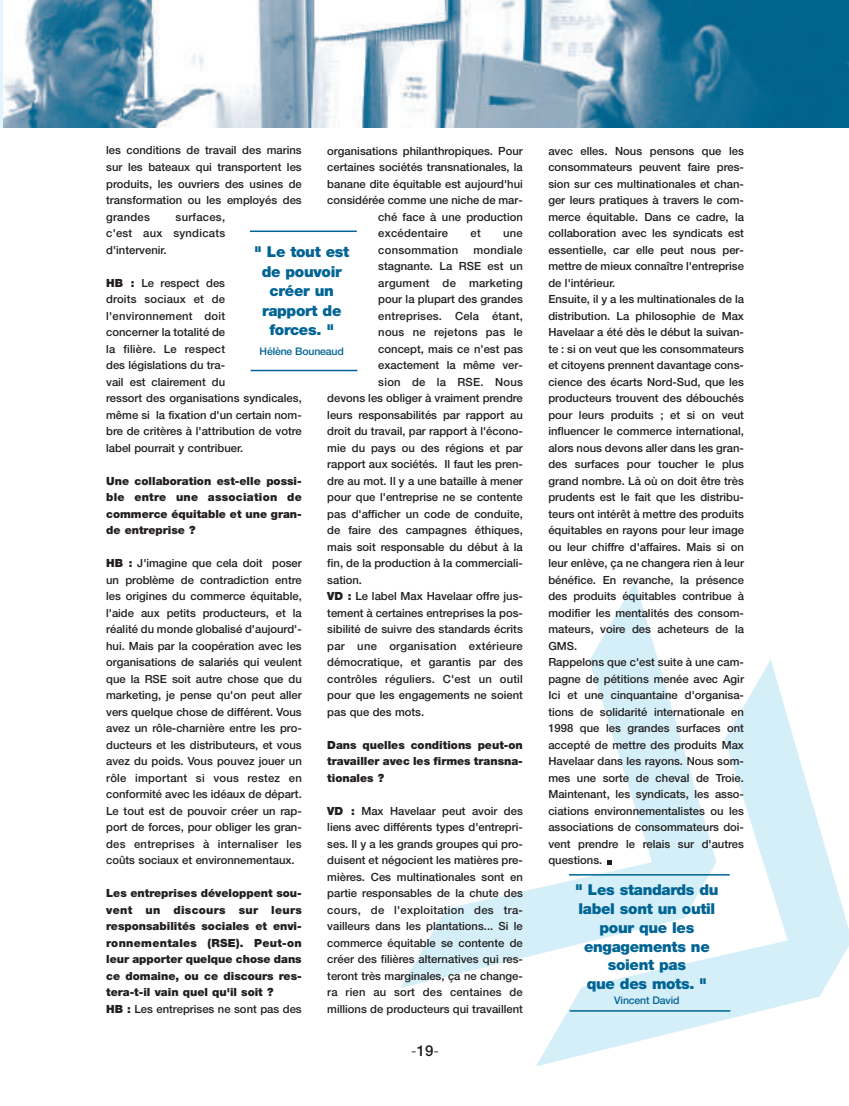
<style>
.page{position:relative;width:849px;height:1106px;background:#fff}
.page>*{position:absolute;margin:0;border:0;box-sizing:border-box;transform-origin:0 0}
.t1{font:900 15px/18.8px "Helvetica Neue";letter-spacing:-.02em;color:#006494;text-align:center}
.t2{font:300 15px "Helvetica Neue";color:#231f20}
.t3{font:500 11.25px/16.5px "Helvetica Neue";color:#231f20;text-align:justify}
.t4{font:900 11.25px/16.5px "Helvetica Neue";color:#231f20;text-align:justify}
.t5{font:500 11.25px "Helvetica Neue";letter-spacing:.02em;color:#231f20}
.t6{font:500 10.5px "Helvetica Neue";letter-spacing:-.015em;color:#006494}
.s1{font-weight:900}
.s2{font-weight:500}
</style>
<div class="page">
<img style="left:4px;top:0;width:845px;height:128px">
<hr style="left:250px;top:230px;width:107px;height:2px;background:#006494">
<hr style="left:251px;top:370px;width:106px;height:1px;background:#006494">
<p class="t3" style="left:106px;top:143px;width:197px">les conditions de travail des marins sur les bateaux qui transportent les produits, les ouvriers des usines de transformation ou les employés des grandes</p>
<p class="t3" style="left:327px;top:143px;width:197px">organisations philanthropiques. Pour</p>
<p class="t3" style="left:327px;top:160px;width:197px">certaines sociétés transnationales, la</p>
<p class="t3" style="left:327px;top:176px;width:197px">banane dite équitable est aujourd'hui</p>
<p class="t3" style="left:327px;top:193px;width:197px">considérée comme une niche de mar-</p>
<p class="t3" style="left:378px;top:209px;width:146px">ché face à une production</p>
<p class="t5" style="left:378px;top:229px;width:71px">excédentaire</p>
<p class="t3" style="left:471px;top:226px;width:12px">et</p>
<p class="t3" style="left:503px;top:226px;width:21px">une</p>
<p class="t5" style="left:378px;top:245px;width:82px">consommation</p>
<p class="t5" style="left:473px;top:245px;width:51px">mondiale</p>
<p class="t3" style="left:378px;top:259px;width:146px">stagnante. La RSE est un</p>
<p class="t5" style="left:378px;top:278px;width:146px">argument de marketing</p>
<p class="t3" style="left:378px;top:292px;width:146px">pour la plupart des grandes</p>
<p class="t5" style="left:378px;top:311px;width:146px">entreprises. Cela étant,</p>
<p class="t5" style="left:378px;top:328px;width:146px">nous ne rejetons pas le</p>
<p class="t3" style="left:378px;top:341px;width:146px">concept, mais ce n'est pas</p>
<p class="t3" style="left:378px;top:358px;width:146px">exactement la même ver-</p>
<p class="t5" style="left:378px;top:377px;width:146px">sion de la RSE. Nous</p>
<p class="t3" style="left:327px;top:391px;width:197px">devons les obliger à vraiment prendre</p>
<p class="t3" style="left:327px;top:407px;width:197px">leurs responsabilités par rapport au</p>
<p class="t3" style="left:327px;top:424px;width:197px">droit du travail, par rapport à l'écono-</p>
<p class="t3" style="left:327px;top:440px;width:197px">mie du pays ou des régions et par</p>
<p class="t3" style="left:327px;top:457px;width:197px">rapport aux sociétés. Il faut les pren-</p>
<p class="t3" style="left:327px;top:473px;width:197px">dre au mot. Il y a une bataille à mener</p>
<p class="t3" style="left:327px;top:490px;width:197px">pour que l'entreprise ne se contente</p>
<p class="t3" style="left:327px;top:506px;width:197px">pas d'afficher un code de conduite,</p>
<p class="t3" style="left:327px;top:523px;width:197px">de faire des campagnes éthiques,</p>
<p class="t3" style="left:327px;top:539px;width:197px">mais soit responsable du début à la</p>
<p class="t3" style="left:327px;top:556px;width:197px">fin, de la production à la commerciali-</p>
<p class="t3" style="left:327px;top:572px;width:36px">sation.</p>
<p class="t3" style="left:327px;top:589px;width:197px"><span class="s1">VD :</span> Le label Max Havelaar offre jus-</p>
<p class="t3" style="left:327px;top:605px;width:197px">tement à certaines entreprises la pos-</p>
<p class="t3" style="left:327px;top:622px;width:197px">sibilité de suivre des standards écrits</p>
<p class="t5" style="left:327px;top:641px;width:197px">par une organisation extérieure</p>
<p class="t3" style="left:327px;top:655px;width:197px">démocratique, et garantis par des</p>
<p class="t3" style="left:327px;top:671px;width:197px">contrôles réguliers. C'est un outil</p>
<p class="t3" style="left:327px;top:688px;width:197px">pour que les engagements ne soient</p>
<p class="t3" style="left:327px;top:704px;width:98px">pas que des mots.</p>
<p class="t4" style="left:327px;top:737px;width:197px">Dans quelles conditions peut-on travailler avec les firmes transna&shy;tionales ?</p>
<p class="t3" style="left:327px;top:803px;width:197px"><span class="s1">VD :</span> Max Havelaar peut avoir des liens avec différents types d'entrepri&shy;ses. Il y a les grands groupes qui pro&shy;duisent et négocient les matières pre&shy;mières. Ces multinationales sont en partie responsables de la chute des cours, de l'exploitation des tra&shy;vailleurs dans les plantations... Si le commerce équitable se contente de créer des filières alternatives qui res&shy;teront très marginales, ça ne change&shy;ra rien au sort des centaines de millions de producteurs qui travaillent</p>
<p class="t3" style="left:106px;top:209px;width:120px;text-indent:69px">surfaces, c'est aux syndicats d'intervenir.</p>
<p class="t3" style="left:106px;top:275px;width:197px;text-align:left"><span class="s1">HB :</span> Le respect des<br>droits sociaux et de l'environnement doit<br>concerner la totalité de<br>la filière. Le respect<br>des législations du tra-<br>vail est clairement du<br>ressort des organisations syndicales, même si la fixation d'un certain nom&shy;bre de critères à l'attribution de votre label pourrait y contribuer.</p>
<p class="t4" style="left:106px;top:473px;width:197px">Une collaboration est-elle possi&shy;ble entre une association de commerce équitable et une gran&shy;de entreprise ?</p>
<p class="t3" style="left:106px;top:556px;width:197px"><span class="s1">HB :</span> J'imagine que cela doit poser un problème de contradiction entre les origines du commerce équitable, l'aide aux petits producteurs, et la réalité du monde globalisé d'aujourd'- hui. Mais par la coopération avec les organisations de salariés qui veulent que la RSE soit autre chose que du marketing, je pense qu'on peut aller vers quelque chose de différent. Vous avez un rôle-charnière entre les pro&shy;ducteurs et les distributeurs, et vous avez du poids. Vous pouvez jouer un rôle important si vous restez en conformité avec les idéaux de départ.<br>Le tout est de pouvoir créer un rap&shy;port de forces, pour obliger les gran&shy;des entreprises à internaliser les coûts sociaux et environnementaux.</p>
<p class="t4" style="left:106px;top:886px;width:197px;text-align:left">Les entreprises développent sou&shy;vent un discours sur leurs responsabilités sociales et envi&shy;ronnementales (RSE). Peut-on leur apporter quelque chose dans ce domaine, ou ce discours res&shy;tera-t-il vain quel qu'il soit ?<br>HB : <span class="s2">Les entreprises ne sont pas des</span></p>
<h1 class="t1" style="left:254px;top:243px;width:97px;line-height:19.5px">" Le tout est de pouvoir créer un rapport de forces. "</h1>
<p class="t6" style="left:260px;top:347px;width:86px">Hélène Bouneaud</p>
<h1 class="t2" style="left:411px;top:1044px;width:29px">-<span class="s2">19</span>-</h1>
<p class="t3" style="left:548px;top:143px;width:197px;text-align:left">avec elles. Nous pensons que les consommateurs peuvent faire pres&shy;sion sur ces multinationales et chan&shy;ger leurs pratiques à travers le com&shy;merce équitable. Dans ce cadre, la collaboration avec les syndicats est essentielle, car elle peut nous per&shy;mettre de mieux connaître l'entreprise de l'intérieur.<br>Ensuite, il y a les multinationales de la distribution. La philosophie de Max Havelaar a été dès le début la suivan&shy;te : si on veut que les consommateurs et citoyens prennent davantage cons&shy;cience des écarts Nord-Sud, que les producteurs trouvent des débouchés pour leurs produits ; et si on veut influencer le commerce international, alors nous devons aller dans les gran&shy;des surfaces pour toucher le plus grand nombre. Là où on doit être très prudents est le fait que les distribu&shy;teurs ont intérêt à mettre des produits équitables en rayons pour leur image ou leur chiffre d'affaires. Mais si on leur enlève, ça ne changera rien à leur bénéfice. En revanche, la présence des produits équitables contribue à modifier les mentalités des consom&shy;mateurs, voire des acheteurs de la GMS.<br>Rappelons que c'est suite à une cam&shy;pagne de pétitions menée avec Agir Ici et une cinquantaine d'organisa&shy;tions de solidarité internationale en 1998 que les grandes surfaces ont accepté de mettre des produits Max Havelaar dans les rayons. Nous som&shy;mes une sorte de cheval de Troie.<br>Maintenant, les syndicats, les asso&shy;ciations environnementalistes ou les associations de consommateurs doi&shy;vent prendre le relais sur d'autres questions.</p>
<h1 class="t1" style="left:575px;top:882px;width:145px">" Les standards du label sont un outil pour que les engagements ne soient pas<br>que des mots. "</h1>
<p class="t6" style="left:614px;top:996px;width:67px">Vincent David</p>
</div>
